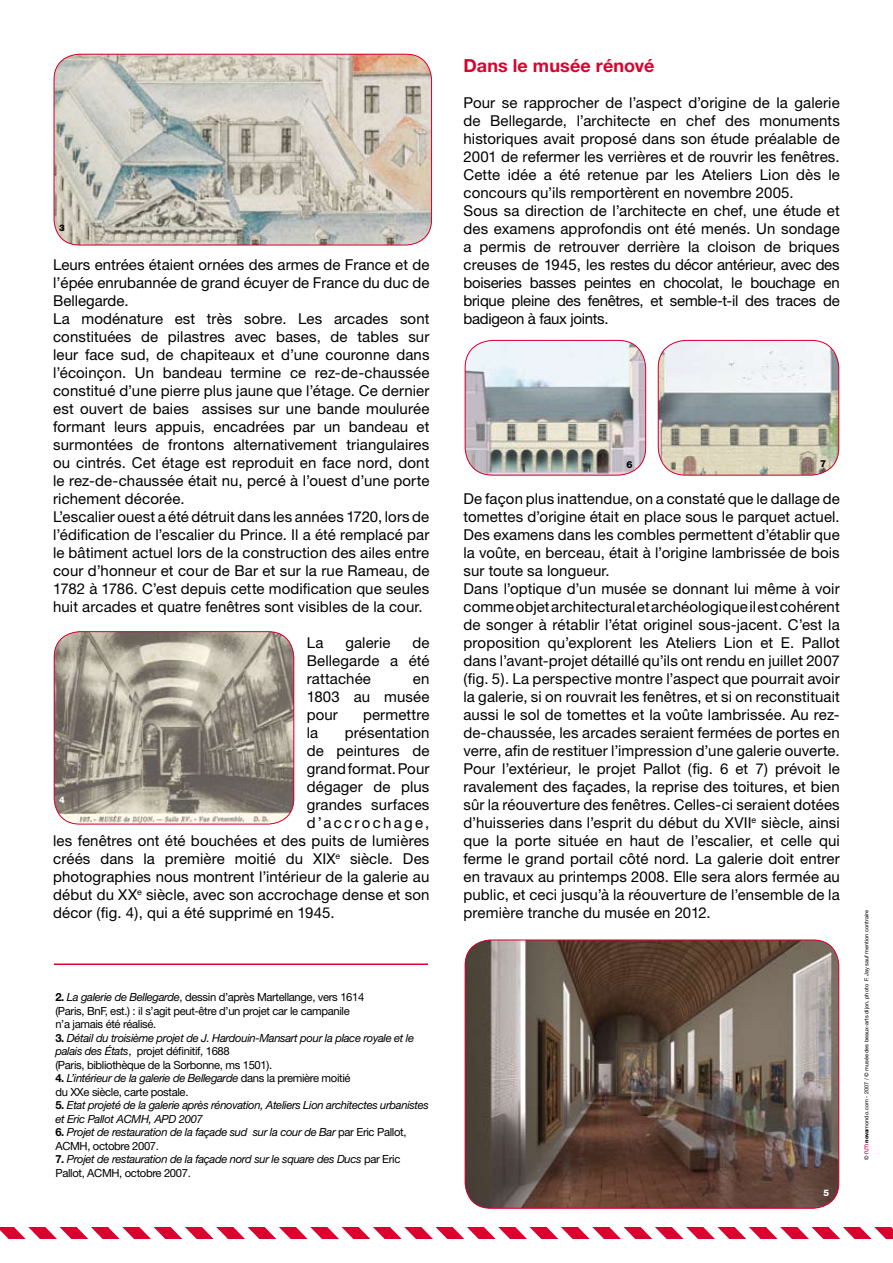
<style>
.page{position:relative;width:893px;height:1263px;background:#fff}
.page>*{position:absolute;margin:0;border:0;box-sizing:border-box;transform-origin:0 0}
.t1{font:700 18px "Helvetica Neue";letter-spacing:.005em;color:#dc002e}
.t2{font:15px/18px "Helvetica Neue";letter-spacing:.005em;color:#000;text-align:justify}
.t3{font:15px "Helvetica Neue";letter-spacing:.155em;color:#000}
.t4{font:italic 11.25px/13.5px "Helvetica Neue";letter-spacing:-.03em;color:#000}
.t5{font:11.25px "Helvetica Neue";letter-spacing:-.03em;color:#000}
.t6{font:800 9.75px "Helvetica Neue";color:#000}
.t7{font:800 9px "Helvetica Neue";color:#fff}
.t8{font:800 9px "Helvetica Neue";color:#000}
.t9{font:5.55px "Helvetica Neue";color:#000}
.s1{font-weight:700}
.s2{font-style:italic}
.s3{font-weight:700;font-style:normal}
.s4{font-style:normal}
.s5{font-weight:800}
</style>
<div class="page">
<svg style="left:864px;top:1144px;width:4px;height:10px"></svg>
<img style="left:54px;top:54px;width:378px;height:191px;border-radius:26px">
<div style="left:54px;top:54px;width:378px;height:191px;border:1px solid #dc002e;border-radius:26px"></div>
<img style="left:465px;top:940px;width:374px;height:268px;border-radius:26px">
<div style="left:465px;top:940px;width:374px;height:268px;border:1px solid #dc002e;border-radius:26px"></div>
<img style="left:54px;top:632px;width:240px;height:192px;border-radius:26px">
<div style="left:54px;top:631px;width:240px;height:193px;border:1px solid #dc002e;border-radius:26px"></div>
<img style="left:465px;top:340px;width:181px;height:135px;border-radius:28px">
<div style="left:465px;top:340px;width:181px;height:135px;border:1px solid #dc002e;border-radius:28px"></div>
<img style="left:658px;top:340px;width:181px;height:135px;border-radius:28px">
<div style="left:658px;top:340px;width:181px;height:135px;border:1px solid #dc002e;border-radius:28px"></div>
<svg style="left:0;top:1227px;width:893px;height:12px"></svg>
<hr style="left:54px;top:963px;width:374px;height:2px;background:#dc002e">
<p class="t8" style="left:59px;top:222px;width:7px">3</p>
<p class="t2" style="left:53px;top:255px;width:378px">Leurs entrées étaient ornées des armes de France et de l’épée enrubannée de grand écuyer de France du duc de Bellegarde.</p>
<p class="t2" style="left:53px;top:309px;width:378px">La modénature est très sobre. Les arcades sont constituées de pilastres avec bases, de tables sur leur face sud, de chapiteaux et d’une couronne dans l’écoinçon. Un bandeau termine ce rez-de-chaussée constitué d’une pierre plus jaune que l’étage. Ce dernier est ouvert de baies assises sur une bande moulurée formant leurs appuis, encadrées par un bandeau et surmontées de frontons alternativement triangulaires ou cintrés. Cet étage est reproduit en face nord, dont le rez-de-chaussée était nu, percé à l’ouest d’une porte richement décorée.</p>
<p class="t2" style="left:53px;top:507px;width:378px">L’escalier ouest a été détruit dans les années 1720, lors de l’édification de l’escalier du Prince. Il a été remplacé par le bâtiment actuel lors de la construction des ailes entre cour d’honneur et cour de Bar et sur la rue Rameau, de 1782 à 1786. C’est depuis cette modification que seules huit arcades et quatre fenêtres sont visibles de la cour.</p>
<p class="t2" style="left:307px;top:633px;width:18px">La</p>
<p class="t2" style="left:345px;top:633px;width:47px">galerie</p>
<p class="t2" style="left:307px;top:633px;width:124px;text-indent:106px">de Bellegarde a été rattachée</p>
<p class="t2" style="left:307px;top:669px;width:124px;text-indent:106px">en 1803 au musée pour</p>
<p class="t2" style="left:363px;top:705px;width:68px">permettre</p>
<p class="t2" style="left:307px;top:723px;width:13px">la</p>
<p class="t2" style="left:345px;top:723px;width:86px">présentation</p>
<p class="t2" style="left:307px;top:741px;width:124px">de peintures de</p>
<p class="t2" style="left:307px;top:759px;width:124px">grand format. Pour</p>
<p class="t2" style="left:307px;top:777px;width:124px">dégager de plus</p>
<p class="t2" style="left:307px;top:795px;width:124px">grandes surfaces</p>
<p class="t3" style="left:307px;top:814px;width:124px">d’accrochage,</p>
<p class="t2" style="left:53px;top:831px;width:378px">les fenêtres ont été bouchées et des puits de lumières</p>
<p class="t2" style="left:53px;top:849px;width:378px">créés dans la première moitié du XIX<sup>e</sup> siècle. Des</p>
<p class="t2" style="left:53px;top:867px;width:378px">photographies nous montrent l’intérieur de la galerie au</p>
<p class="t2" style="left:53px;top:885px;width:378px">début du XX<sup>e</sup> siècle, avec son accrochage dense et son</p>
<p class="t2" style="left:53px;top:903px;width:283px">décor (fig. 4), qui a été supprimé en 1945.</p>
<p class="t7" style="left:59px;top:794px;width:7px">4</p>
<p class="t5" style="left:55px;top:990px;width:310px"><span class="s1">2.</span> <span class="s2">La galerie de Bellegarde</span>, dessin d’après Martellange, vers 1614</p>
<p class="t5" style="left:55px;top:1004px;width:296px">(Paris, BnF, est.) : il s’agit peut-être d’un projet car le campanile</p>
<p class="t5" style="left:55px;top:1017px;width:102px">n’a jamais été réalisé.</p>
<p class="t4" style="left:55px;top:1031px;width:360px"><span class="s3">3.</span> Détail du troisième projet de J. Hardouin-Mansart pour la place royale et le palais des États<span class="s4">, projet définitif, 1688</span></p>
<p class="t5" style="left:55px;top:1058px;width:218px">(Paris, bibliothèque de la Sorbonne, ms 1501).</p>
<p class="t4" style="left:55px;top:1071px;width:297px"><span class="s3">4.</span> L’intérieur de la galerie de Bellegarde <span class="s4">dans la première moitié</span></p>
<p class="t5" style="left:55px;top:1085px;width:135px">du XXe siècle, carte postale.</p>
<p class="t4" style="left:55px;top:1098px;width:375px"><span class="s3">5.</span> Etat projeté de la galerie après rénovation, Ateliers Lion architectes urbanistes et Eric Pallot ACMH, APD 2007</p>
<p class="t4" style="left:55px;top:1125px;width:353px"><span class="s3">6.</span> Projet de restauration de la façade sud sur la cour de Bar <span class="s4">par Eric Pallot,<br>ACMH, octobre 2007.</span></p>
<p class="t4" style="left:55px;top:1152px;width:347px"><span class="s3">7.</span> Projet de restauration de la façade nord sur le square des Ducs <span class="s4">par Eric<br>Pallot, ACMH, octobre 2007.</span></p>
<p class="t1" style="left:463px;top:54px;width:192px">Dans le musée rénové</p>
<p class="t2" style="left:463px;top:93px;width:378px">Pour se rapprocher de l’aspect d’origine de la galerie de Bellegarde, l’architecte en chef des monuments historiques avait proposé dans son étude préalable de 2001 de refermer les verrières et de rouvrir les fenêtres.<br>Cette idée a été retenue par les Ateliers Lion dès le concours qu’ils remportèrent en novembre 2005.</p>
<p class="t2" style="left:463px;top:201px;width:378px">Sous sa direction de l’architecte en chef, une étude et des examens approfondis ont été menés. Un sondage a permis de retrouver derrière la cloison de briques creuses de 1945, les restes du décor antérieur, avec des boiseries basses peintes en chocolat, le bouchage en brique pleine des fenêtres, et semble-t-il des traces de badigeon à faux joints.</p>
<p class="t6" style="left:627px;top:458px;width:8px">6</p>
<p class="t6" style="left:820px;top:458px;width:8px">7</p>
<p class="t2" style="left:463px;top:489px;width:378px">De façon plus inattendue, on a constaté que le dallage de tomettes d’origine était en place sous le parquet actuel.<br>Des examens dans les combles permettent d’établir que la voûte, en berceau, était à l’origine lambrissée de bois sur toute sa longueur.</p>
<p class="t2" style="left:463px;top:579px;width:378px">Dans l’optique d’un musée se donnant lui même à voir comme objet architectural et archéologique il est cohérent de songer à rétablir l’état originel sous-jacent. C’est la proposition qu’explorent les Ateliers Lion et E. Pallot dans l’avant-projet détaillé qu’ils ont rendu en juillet 2007</p>
<p class="t2" style="left:463px;top:669px;width:378px">(fig. 5). La perspective montre l’aspect que pourrait avoir la galerie, si on rouvrait les fenêtres, et si on reconstituait aussi le sol de tomettes et la voûte lambrissée. Au rez&shy;de-chaussée, les arcades seraient fermées de portes en verre, afin de restituer l’impression d’une galerie ouverte.<br>Pour l’extérieur, le projet Pallot (fig. 6 et 7) prévoit le ravalement des façades, la reprise des toitures, et bien sûr la réouverture des fenêtres. Celles-ci seraient dotées d’huisseries dans l’esprit du début du XVII<sup>e</sup> siècle, ainsi que la porte située en haut de l’escalier, et celle qui ferme le grand portail côté nord. La galerie doit entrer en travaux au printemps 2008. Elle sera alors fermée au public, et ceci jusqu’à la réouverture de l’ensemble de la première tranche du musée en 2012.</p>
<p class="t7" style="left:824px;top:1188px;width:7px">5</p>
<p class="t9" style="left:863px;top:1143px;width:234px;rotate:-90deg"><span class="s5">nova</span>mondo.com - 2007 / © musée des beaux-arts dijon, photo F. Jay sauf mention contraire</p>
<p class="t9" style="left:863px;top:1159px;width:6px;rotate:-90deg">©</p>
</div>
